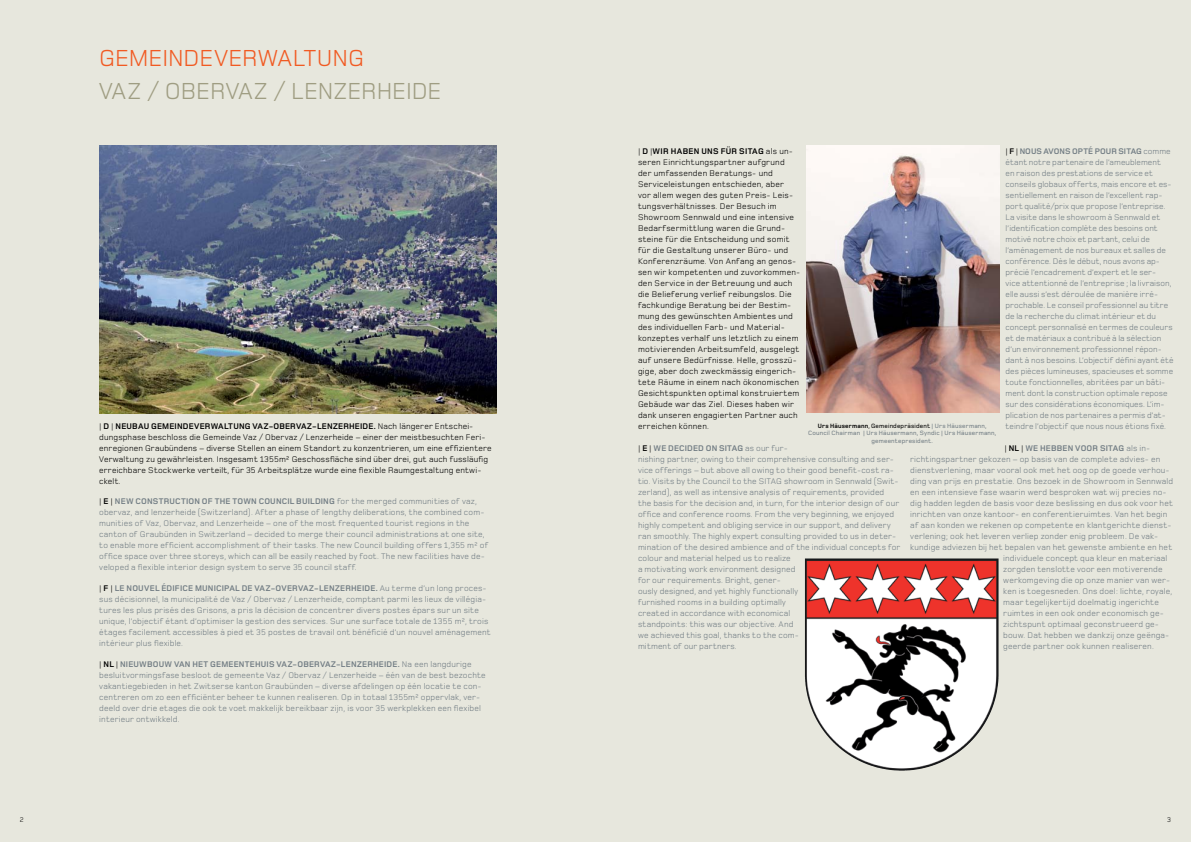
<style>
.page{position:relative;width:1191px;height:842px;background:#e7e7dd}
.page>*{position:absolute;margin:0;border:0;box-sizing:border-box;transform-origin:0 0}
.t1{font:24px "Sitag";color:#9f9d82}
.t2{font:24px "Sitag";color:#f15a22}
.t3{font:8.5px/11px "Sitag";letter-spacing:.015em;color:#727d84}
.t4{font:8.5px/11px "Sitag";letter-spacing:.025em;color:#000}
.t5{font:700 8.5px "Sitag";letter-spacing:.015em;color:#727d84}
.t6{font:8.4px/11px "Sitag";letter-spacing:.005em;color:#727d84}
.t7{font:700 8.4px "Sitag";letter-spacing:.005em;color:#727d84}
.t8{font:7px "Sitag";color:#000}
.t9{font:500 6.4px/7.5px "Sitag";letter-spacing:.025em;color:#727d84;text-align:center}
.s1{font-weight:700}
.s2{font-weight:400;color:#000}
.s3{color:#000}
.s4{font-weight:700;color:#000}
.s5{font-size:6px;color:#000}
.s6{font-weight:400}
</style>
<div class="page">
<img style="left:99px;top:146px;width:397px;height:268px">
<img style="left:806px;top:145px;width:193px;height:268px">
<img style="left:805px;top:558px;width:21px;height:176px">
<h1 class="t2" style="left:99px;top:43px;width:31px">Gemeindever</h1>
<h1 class="t2" style="left:258px;top:43px;width:90px">waltung</h1>
<h1 class="t1" style="left:99px;top:76px;width:97px">Vaz / Obervaz</h1>
<h1 class="t1" style="left:274px;top:76px;width:32px">/ lenzerheide</h1>
<p class="t4" style="left:99px;top:421px;width:394px">| <span class="s1">D</span> | <span class="s1">NEUBAU GEMEINDEVERWALTUNG VAZ-OBERVAZ-LENZERHEIDE.</span> Nach längerer Entschei&shy;dungsphase beschloss die Gemeinde Vaz / Obervaz / Lenzerheide – einer der meistbesuchten Feri&shy;enregionen Graubündens – diverse Stellen an einem Standort zu konzentrieren, um eine effizientere Verwaltung zu gewährleisten. Insgesamt 1355m² Geschossfläche sind über drei, gut auch fussläufig erreichbare Stockwerke verteilt, für 35 Arbeitsplätze wurde eine flexible Raumgestaltung entwi&shy;ckelt.</p>
<p class="t5" style="left:99px;top:496px;width:66px"><span class="s2">|</span> <span class="s3">E</span> <span class="s2">|</span> NEW CONSTRU</p>
<p class="t5" style="left:175px;top:496px;width:46px">CTION OF THE</p>
<p class="t5" style="left:232px;top:496px;width:70px">TOWN COUNCIL BUIL</p>
<p class="t3" style="left:99px;top:496px;width:391px;text-indent:216px"><span class="s1">DING</span> for the merged communities of vaz, obervaz, and lenzerheide (Switzerland). After a phase of lengthy deliberations, the combined com&shy;munities of Vaz, Obervaz, and Lenzerheide – one of the most frequented tourist regions in the canton of Graubünden in Switzerland – decided to merge their council administrations at one site, to enable more efficient accomplishment of their tasks. The new Council building offers 1,355 m² of office space over three storeys, which can all be easily reached by foot. The new facilities have de&shy;veloped a flexible interior design system to serve 35 council staff.</p>
<p class="t5" style="left:99px;top:583px;width:46px"><span class="s2">|</span> <span class="s3">F</span> <span class="s2">|</span> LE NOUVEL</p>
<p class="t5" style="left:161px;top:583px;width:100px">ÉDIFICE MUNICIPAL DE VAZ</p>
<p class="t5" style="left:271px;top:583px;width:18px">-OVERVAZ</p>
<p class="t5" style="left:314px;top:583px;width:27px">-LENZERHEI</p>
<p class="t3" style="left:99px;top:583px;width:393px;text-indent:265px"><span class="s1">DE.</span> Au terme d’un long proces&shy;sus décisionnel, la municipalité de Vaz / Obervaz / Lenzerheide, comptant parmi les lieux de villégia&shy;tures les plus prisés des Grisons, a pris la décision de concentrer divers postes épars sur un site unique, l’objectif étant d’optimiser la gestion des services. Sur une surface totale de 1355 m², trois étages facilement accessibles à pied et 35 postes de travail ont bénéficié d’un nouvel aménagement intérieur plus flexible.</p>
<p class="t5" style="left:99px;top:658px;width:33px"><span class="s2">|</span> <span class="s3">NL</span> <span class="s2">|</span> NIEUWB</p>
<p class="t5" style="left:153px;top:658px;width:46px">OUW VAN HET</p>
<p class="t5" style="left:210px;top:658px;width:13px">GEMEE</p>
<p class="t5" style="left:239px;top:658px;width:12px">NTEHUI</p>
<p class="t5" style="left:269px;top:658px;width:14px">S VAZ</p>
<p class="t5" style="left:293px;top:658px;width:17px">-OBERVAZ</p>
<p class="t5" style="left:336px;top:658px;width:27px">-LENZERHEI</p>
<p class="t3" style="left:99px;top:658px;width:388px;text-indent:287px"><span class="s1">DE.</span> Na een langdurige besluitvormingsfase besloot de gemeente Vaz / Obervaz / Lenzerheide – één van de best bezochte vakantiegebieden in het Zwitserse kanton Graubünden – diverse afdelingen op één locatie te con&shy;centreren om zo een efficiënter beheer te kunnen realiseren. Op in totaal 1355m² oppervlak, ver&shy;deeld over drie etages die ook te voet makkelijk bereikbaar zijn, is voor 35 werkplekken een flexibel interieur ontwikkeld.</p>
<p class="t6" style="left:1005px;top:146px;width:170px;text-indent:67px"><span class="s1">OPTÉ POUR SITAG</span> comme étant notre partenaire de l’ameublement<br>en raison des prestations de service et conseils globaux offerts, mais encore et es&shy;sentiellement en raison de l’excellent rap&shy;port qualité/prix que propose l’entreprise.<br>La visite dans le showroom à Sennwald et l’identification complète des besoins ont motivé notre choix et partant, celui de l’aménagement de nos bureaux et salles de conférence. Dès le début, nous avons ap&shy;précié l’encadrement d’expert et le ser-<br>vice attentionné de l’entreprise ; la livraison, elle aussi s’est déroulée de manière irré&shy;prochable. Le conseil professionnel au titre de la recherche du climat intérieur et du concept personnalisé en termes de couleurs et de matériaux a contribué à la sélection d’un environnement professionnel répon&shy;dant à nos besoins. L’objectif défini ayant été des pièces lumineuses, spacieuses et somme toute fonctionnelles, abritées par un bâti&shy;ment dont la construction optimale repose sur des considérations économiques. L’im&shy;plication de nos partenaires a permis d’at&shy;teindre l’objectif que nous nous étions fixé.</p>
<p class="t4" style="left:638px;top:146px;width:164px">| <span class="s1">D</span> |<span class="s1">WIR HABEN UNS FÜR SITAG</span> als un&shy;seren Einrichtungspartner aufgrund der umfassenden Beratungs- und Serviceleistungen entschieden, aber<br>vor allem wegen des guten Preis- Leis&shy;tungsverhältnisses. Der Besuch im Showroom Sennwald und eine intensive Bedarfsermittlung waren die Grund&shy;steine für die Entscheidung und somit für die Gestaltung unserer Büro- und Konferenzräume. Von Anfang an genos&shy;sen wir kompetenten und zuvorkommen&shy;den Service in der Betreuung und auch die Belieferung verlief reibungslos. Die fachkundige Beratung bei der Bestim&shy;mung des gewünschten Ambientes und des individuellen Farb- und Material&shy;konzeptes verhalf uns letztlich zu einem motivierenden Arbeitsumfeld, ausgelegt auf unsere Bedürfnisse. Helle, grosszü&shy;gige, aber doch zweckmässig eingerich&shy;tete Räume in einem nach ökonomischen Gesichtspunkten optimal konstruiertem Gebäude war das Ziel. Dieses haben wir dank unseren engagierten Partner auch erreichen können.</p>
<p class="t7" style="left:1005px;top:146px;width:55px"><span class="s2">|</span> <span class="s3">F</span> <span class="s2">|</span> NOUS AVONS</p>
<p class="t9" style="left:808px;top:422px;width:190px"><span class="s4">URS HÄUSERMANN</span><span class="s5">,</span> <span class="s3">Gemeindepräsident</span> | Urs Häusermann,<br>Council Chairman | Urs Häusermann, Syndic | Urs Häusermann, gemeentepresident.</p>
<p class="t3" style="left:638px;top:443px;width:264px"><span class="s3">|</span> <span class="s4">E</span> <span class="s3">|</span> <span class="s1">WE DECIDED ON SITAG</span> as our fur-<br>nishing partner, owing to their comprehensive consulting and ser&shy;vice offerings – but above all owing to their good benefit-cost ra&shy;tio. Visits by the Council to the SITAG showroom in Sennwald (Swit&shy;zerland), as well as intensive analysis of requirements, provided<br>the basis for the decision and, in turn, for the interior design of our office and conference rooms. From the very beginning, we enjoyed highly competent and obliging service in our support, and delivery ran smoothly. The highly expert consulting provided to us in deter&shy;mination of the desired ambience and of the individual concepts for colour and material helped us to realize<br>a motivating work environment designed<br>for our requirements. Bright, gener-<br>ously designed, and yet highly functionally<br>furnished rooms in a building optimally<br>created in accordance with economical<br>standpoints: this was our objective. And<br>we achieved this goal, thanks to the com-<br>mitment of our partners.</p>
<p class="t5" style="left:1004px;top:443px;width:42px"><span class="s2">|</span> <span class="s3">NL</span><span class="s2">|</span>WE HEBBE</p>
<p class="t5" style="left:1067px;top:443px;width:84px">N VOOR SITAG <span class="s6">als in-</span></p>
<p class="t3" style="left:910px;top:454px;width:251px">richtingspartner gekozen – op basis van de complete advies- en</p>
<p class="t3" style="left:910px;top:465px;width:261px">dienstverlening, maar vooral ook met het oog op de goede verhou-</p>
<p class="t3" style="left:910px;top:476px;width:264px">ding van prijs en prestatie. Ons bezoek in de Showroom in Sennwald</p>
<p class="t3" style="left:910px;top:487px;width:258px">en een intensieve fase waarin werd besproken wat wij precies no-</p>
<p class="t3" style="left:910px;top:498px;width:264px">dig hadden legden de basis voor deze beslissing en dus ook voor het</p>
<p class="t3" style="left:910px;top:509px;width:259px">inrichten van onze kantoor- en conferentieruimtes. Van het begin</p>
<p class="t3" style="left:910px;top:520px;width:263px">af aan konden we rekenen op competente en klantgerichte dienst-</p>
<p class="t3" style="left:910px;top:531px;width:249px">verlening; ook het leveren verliep zonder enig probleem. De vak-</p>
<p class="t3" style="left:910px;top:542px;width:263px">kundige adviezen bij het bepalen van het gewenste ambiente en het</p>
<p class="t3" style="left:1003px;top:553px;width:165px">individuele concept qua kleur en materiaal</p>
<p class="t3" style="left:1003px;top:564px;width:161px">zorgden tenslotte voor een motiverende</p>
<p class="t3" style="left:1003px;top:575px;width:168px">werkomgeving die op onze manier van wer-</p>
<p class="t3" style="left:1003px;top:586px;width:170px">ken is toegesneden. Ons doel: lichte, royale,</p>
<p class="t3" style="left:1003px;top:597px;width:157px">maar tegelijkertijd doelmatig ingerichte</p>
<p class="t3" style="left:1003px;top:608px;width:162px">ruimtes in een ook onder economisch ge-</p>
<p class="t3" style="left:1003px;top:619px;width:157px">zichtspunt optimaal geconstrueerd ge-</p>
<p class="t3" style="left:1003px;top:630px;width:168px">bouw. Dat hebben we dankzij onze geënga-</p>
<p class="t3" style="left:1003px;top:641px;width:152px">geerde partner ook kunnen realiseren.</p>
<p class="t8" style="left:20px;top:815px;width:5px">2</p>
<p class="t8" style="left:1167px;top:815px;width:5px">3</p>
</div>
